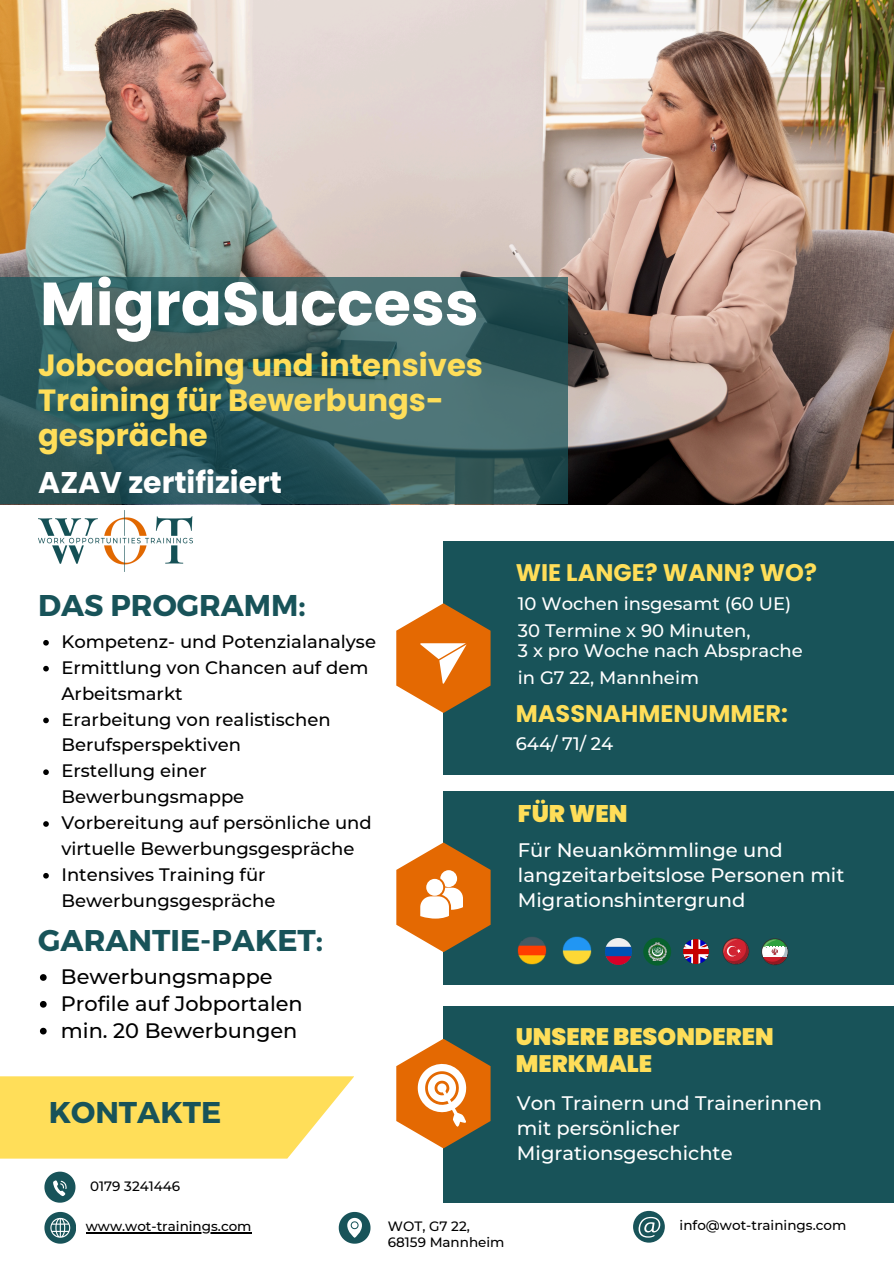
<style>
.page{position:relative;width:894px;height:1264px;background:#fff}
.page>*{position:absolute;margin:0;border:0;box-sizing:border-box;transform-origin:0 0}
.t1{font:700 60.6px "Poppins";color:#fff}
.t2{font:700 30.6px/34.8px "Poppins";color:#ffde59}
.t3{font:700 30px "Montserrat";color:#185359}
.t4{font:700 29.85px "Poppins";color:#fff}
.t5{font:700 24px "Poppins";color:#ffde59}
.t6{font:900 24px "Poppins";color:#ffde59}
.t7{font:900 23.85px/27px "Poppins";color:#ffde59}
.t8{font:500 20.85px "Montserrat";color:#000}
.t9{font:500 19.5px/24.8px "Montserrat";color:#fff}
.t10{font:500 18px/25.8px "Montserrat";color:#000}
.t11{font:500 18px "Montserrat";color:#fff}
.t12{font:500 13.5px "Montserrat";color:#000}
</style>
<div class="page">
<img style="left:0;top:0;width:893px;height:504px">
<div style="left:443px;top:541px;width:450px;height:234px;background:#185359"></div>
<div style="left:443px;top:790px;width:450px;height:194px;background:#185359"></div>
<div style="left:443px;top:1006px;width:450px;height:196px;background:#185359"></div>
<svg style="left:44px;top:1211px;width:32px;height:32px"></svg>
<svg style="left:338px;top:1211px;width:32px;height:32px"></svg>
<svg style="left:0;top:1076px;width:354px;height:82px;background:#ffe169"></svg>
<svg style="left:0;top:278px;width:567px;height:225px;background:#365d60"></svg>
<svg style="left:396px;top:842px;width:94px;height:110px"></svg>
<svg style="left:396px;top:603px;width:94px;height:110px"></svg>
<svg style="left:396px;top:1039px;width:94px;height:109px"></svg>
<img style="left:38px;top:510px;width:154px;height:61px">
<svg style="left:44px;top:1171px;width:31px;height:31px"></svg>
<svg style="left:633px;top:1210px;width:31px;height:32px"></svg>
<img style="left:562px;top:936px;width:30px;height:29px">
<img style="left:517px;top:937px;width:30px;height:28px">
<img style="left:605px;top:938px;width:26px;height:26px">
<img style="left:683px;top:939px;width:25px;height:24px">
<svg style="left:722px;top:937px;width:27px;height:27px"></svg>
<svg style="left:723px;top:939px;width:25px;height:25px"></svg>
<svg style="left:761px;top:938px;width:27px;height:27px"></svg>
<svg style="left:762px;top:939px;width:25px;height:25px"></svg>
<img style="left:643px;top:937px;width:28px;height:28px;border-radius:50%">
<svg style="left:43px;top:640px;width:6px;height:5px"></svg>
<svg style="left:43px;top:666px;width:6px;height:5px"></svg>
<svg style="left:43px;top:717px;width:6px;height:6px"></svg>
<svg style="left:43px;top:769px;width:6px;height:6px"></svg>
<svg style="left:43px;top:821px;width:6px;height:5px"></svg>
<svg style="left:43px;top:873px;width:6px;height:5px"></svg>
<hr style="left:86px;top:1232px;width:165px;height:1px;background:#000">
<svg style="left:40px;top:974px;width:7px;height:6px"></svg>
<svg style="left:40px;top:1001px;width:7px;height:6px"></svg>
<svg style="left:40px;top:1027px;width:7px;height:7px"></svg>
<h4 class="t1" style="left:40px;top:261px;width:440px">MigraSuccess</h4>
<h5 class="t2" style="left:38px;top:348px;width:446px">Jobcoaching und intensives<br>Training für Bewerbungs&shy;gespräche</h5>
<h2 class="t4" style="left:38px;top:461px;width:245px">AZAV zertifiziert</h2>
<p class="t3" style="left:38px;top:586px;width:269px">DAS PROGRAMM:</p>
<h1 class="t10" style="left:61px;top:628px;width:316px">Kompetenz- und Potenzialanalyse</h1>
<h3 class="t10" style="left:61px;top:654px;width:308px">Ermittlung von Chancen auf dem<br>Arbeitsmarkt</h3>
<h3 class="t10" style="left:61px;top:706px;width:271px">Erarbeitung von realistischen<br>Berufsperspektiven</h3>
<p class="t10" style="left:61px;top:758px;width:184px">Erstellung einer<br>Bewerbungsmappe</p>
<h4 class="t10" style="left:61px;top:809px;width:312px">Vorbereitung auf persönliche und virtuelle Bewerbungsgespräche</h4>
<p class="t10" style="left:61px;top:861px;width:215px">Intensives Training für<br>Bewerbungsgespräche</p>
<p class="t3" style="left:38px;top:920px;width:286px">GARANTIE-PAKET:</p>
<p class="t8" style="left:61px;top:964px;width:213px">Bewerbungsmappe</p>
<p class="t8" style="left:61px;top:990px;width:243px">Profile auf Jobportalen</p>
<p class="t8" style="left:61px;top:1017px;width:238px">min. 20 Bewerbungen</p>
<p class="t3" style="left:49px;top:1092px;width:174px">KONTAKTE</p>
<p class="t12" style="left:90px;top:1177px;width:91px">0179 3241446</p>
<p class="t12" style="left:86px;top:1218px;width:167px">www.wot-trainings.com</p>
<p class="t5" style="left:515px;top:556px;width:302px">WIE LANGE? WANN? WO?</p>
<p class="t11" style="left:517px;top:592px;width:275px">10 Wochen insgesamt (60 UE)</p>
<p class="t11" style="left:517px;top:619px;width:234px">30 Termine x 90 Minuten,</p>
<p class="t11" style="left:517px;top:639px;width:286px">3 x pro Woche nach Absprache</p>
<p class="t11" style="left:517px;top:666px;width:183px">in G7 22, Mannheim</p>
<h3 class="t5" style="left:515px;top:696px;width:273px">MASSNAHMENUMMER:</h3>
<p class="t11" style="left:515px;top:732px;width:99px">644/ 71/ 24</p>
<p class="t6" style="left:517px;top:797px;width:111px">FÜR WEN</p>
<p class="t9" style="left:517px;top:838px;width:328px">Für Neuankömmlinge und langzeitarbeitslose Personen mit<br>Migrationshintergrund</p>
<p class="t7" style="left:515px;top:1023px;width:259px">UNSERE BESONDEREN<br>MERKMALE</p>
<p class="t9" style="left:517px;top:1091px;width:306px">Von Trainern und Trainerinnen mit persönlicher<br>Migrationsgeschichte</p>
<p class="t12" style="left:388px;top:1218px;width:83px">WOT, G7 22,</p>
<h2 class="t12" style="left:388px;top:1233px;width:118px">68159 Mannheim</h2>
<p class="t12" style="left:679px;top:1216px;width:168px">info@wot-trainings.com</p>
</div>
